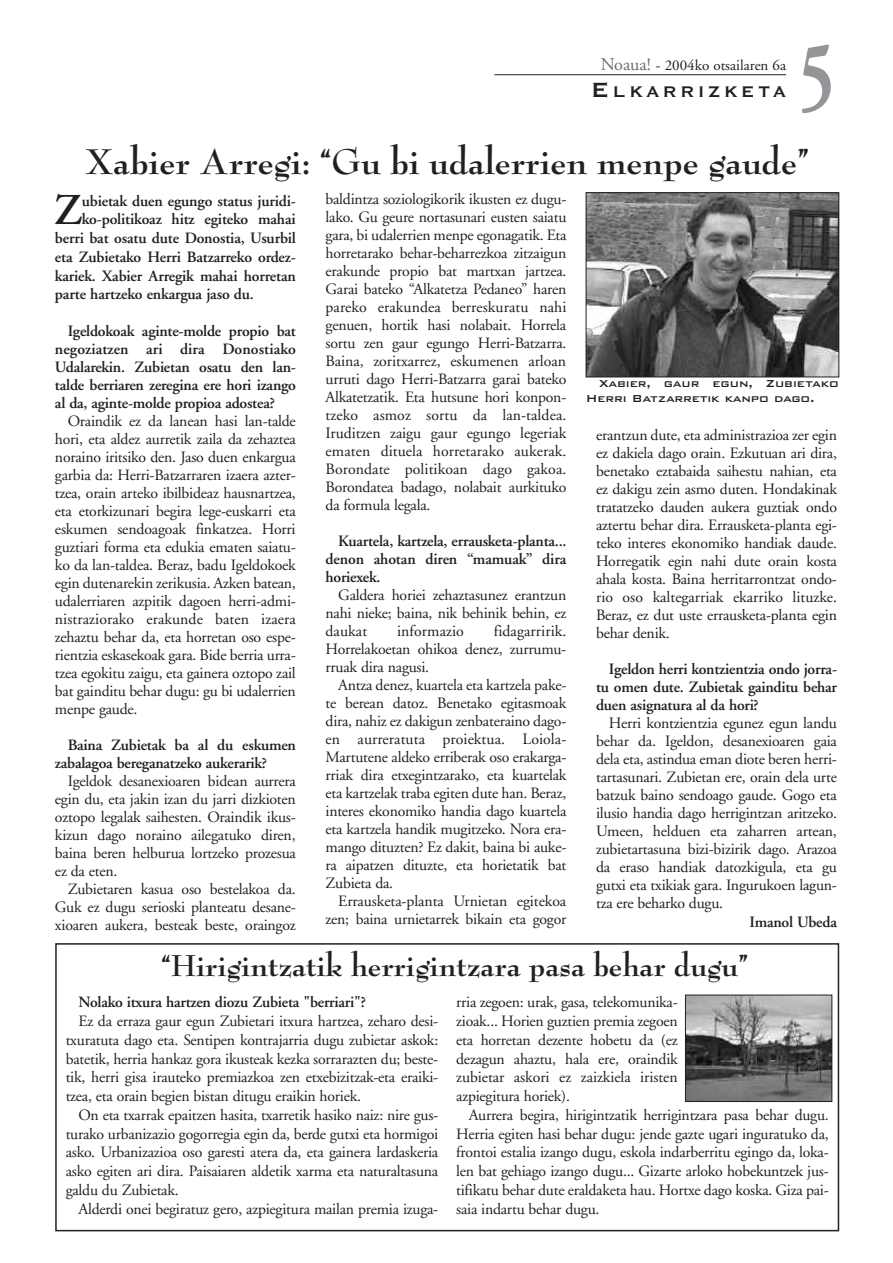
<style>
.page{position:relative;width:893px;height:1263px;background:#fff}
.page>*{position:absolute;margin:0;border:0;box-sizing:border-box;transform-origin:0 0}
.t1{font:700 95.55px "Adobe Garamond";color:#939598;scale:.7 1}
.t2{font:600 43.95px "Adobe Garamond";color:#231f20}
.t3{font:700 39px "Bernhard Modern";color:#231f20}
.t4{font:700 33px "Bernhard Modern";color:#231f20}
.t5{font:700 20.25px "Copperplate Gothic BT";letter-spacing:.17em;color:#231f20}
.t6{font:15.75px/18px "Adobe Garamond";letter-spacing:-.015em;color:#231f20;text-align:justify}
.t7{font:600 15.75px/18px "Adobe Garamond";letter-spacing:-.015em;color:#231f20;text-align:justify}
.t8{font:15.75px "Adobe Garamond";letter-spacing:.005em;color:#231f20}
.t9{font:15px "Adobe Garamond";color:#231f20}
.t10{font:500 13.5px/15px "Bank Gothic BT";letter-spacing:-.015em;color:#231f20}
.s1{font-size:18px;color:#6c6d70}
.s2{font-size:27px}
</style>
<div class="page">
<hr style="left:494px;top:74px;width:292px;height:1px;background:#231f20">
<img style="left:588px;top:194px;width:249px;height:181px">
<div style="left:586px;top:192px;width:253px;height:185px;border:1px solid #231f20"></div>
<div style="left:55px;top:943px;width:784px;height:288px;border:2px solid #231f20"></div>
<img style="left:687px;top:997px;width:143px;height:103px">
<div style="left:685px;top:995px;width:147px;height:107px;border:1px solid #231f20"></div>
<p class="t9" style="left:601px;top:59px;width:187px"><span class="s1">Noaua!</span> - 2004ko otsailaren 6a</p>
<p class="t5" style="left:591px;top:78px;width:197px"><span class="s2">E</span>LKARRIZKETA</p>
<h1 class="t1" style="left:799px;top:39px;width:51px">5</h1>
<h3 class="t3" style="left:85px;top:144px;width:725px">Xabier Arregi: “Gu bi udalerrien menpe gaude”</h3>
<h2 class="t2" style="left:54px;top:193px;width:30px">Z</h2>
<p class="t7" style="left:82px;top:193px;width:216px">ubietak duen egungo status juridi-</p>
<p class="t7" style="left:82px;top:212px;width:215px">ko-politikoaz hitz egiteko mahai</p>
<p class="t7" style="left:55px;top:231px;width:243px">berri bat osatu dute Donostia, Usurbil</p>
<p class="t7" style="left:55px;top:249px;width:242px">eta Zubietako Herri Batzarreko ordez-</p>
<p class="t7" style="left:55px;top:268px;width:242px">kariek. Xabier Arregik mahai horretan</p>
<p class="t7" style="left:55px;top:287px;width:200px">parte hartzeko enkargua jaso du.</p>
<p class="t7" style="left:55px;top:324px;width:243px;text-indent:13px">Igeldokoak aginte-molde propio bat negoziatzen ari dira Donostiako Udalarekin. Zubietan osatu den lan&shy;talde berriaren zeregina ere hori izango al da, aginte-molde propioa adostea?</p>
<p class="t6" style="left:55px;top:414px;width:242px;text-indent:13px">Oraindik ez da lanean hasi lan-talde hori, eta aldez aurretik zaila da zehaztea noraino iritsiko den. Jaso duen enkargua garbia da: Herri-Batzarraren izaera azter&shy;tzea, orain arteko ibilbideaz hausnartzea, eta etorkizunari begira lege-euskarri eta eskumen sendoagoak finkatzea. Horri guztiari forma eta edukia ematen saiatu&shy;ko da lan-taldea. Beraz, badu Igeldokoek egin dutenarekin zerikusia. Azken batean, udalerriaren azpitik dagoen herri-admi&shy;nistraziorako erakunde baten izaera zehaztu behar da, eta horretan oso espe&shy;rientzia eskasekoak gara. Bide berria urra&shy;tzea egokitu zaigu, eta gainera oztopo zail bat gainditu behar dugu: gu bi udalerrien menpe gaude.</p>
<p class="t7" style="left:55px;top:738px;width:242px;text-indent:13px">Baina Zubietak ba al du eskumen zabalagoa bereganatzeko aukerarik?</p>
<p class="t6" style="left:55px;top:774px;width:242px;text-indent:13px">Igeldok desanexioaren bidean aurrera egin du, eta jakin izan du jarri dizkioten oztopo legalak saihesten. Oraindik ikus&shy;kizun dago noraino ailegatuko diren, baina beren helburua lortzeko prozesua ez da eten.</p>
<p class="t6" style="left:55px;top:882px;width:242px;text-indent:13px">Zubietaren kasua oso bestelakoa da.<br>Guk ez dugu serioski planteatu desane&shy;xioaren aukera, besteak beste, oraingoz</p>
<p class="t6" style="left:326px;top:191px;width:242px">baldintza soziologikorik ikusten ez dugu&shy;lako. Gu geure nortasunari eusten saiatu gara, bi udalerrien menpe egonagatik. Eta horretarako behar-beharrezkoa zitzaigun erakunde propio bat martxan jartzea.<br>Garai bateko “Alkatetza Pedaneo” haren pareko erakundea berreskuratu nahi genuen, hortik hasi nolabait. Horrela sortu zen gaur egungo Herri-Batzarra.<br>Baina, zoritxarrez, eskumenen arloan urruti dago Herri-Batzarra garai bateko Alkatetzatik. Eta hutsune hori konpon&shy;tzeko asmoz sortu da lan-taldea.<br>Iruditzen zaigu gaur egungo legeriak ematen dituela horretarako aukerak.<br>Borondate politikoan dago gakoa.<br>Borondatea badago, nolabait aurkituko da formula legala.</p>
<p class="t7" style="left:326px;top:533px;width:242px;text-indent:13px">Kuartela, kartzela, errausketa-planta... denon ahotan diren “mamuak” dira horiexek.</p>
<p class="t6" style="left:326px;top:587px;width:242px;text-indent:13px">Galdera horiei zehaztasunez erantzun nahi nieke; baina, nik behinik behin, ez daukat</p>
<p class="t6" style="left:326px;top:623px;width:242px;text-indent:168px">fidagarririk.<br>Horrelakoetan ohikoa denez, zurrumu&shy;rruak dira nagusi.</p>
<p class="t6" style="left:326px;top:677px;width:242px;text-indent:13px">Antza denez, kuartela eta kartzela pake&shy;te berean datoz. Benetako egitasmoak dira, nahiz ez dakigun zenbateraino dago&shy;en aurreratuta proiektua. Loiola-Martutene aldeko erriberak oso erakarga&shy;rriak dira etxegintzarako, eta kuartelak eta kartzelak traba egiten dute han. Beraz, interes ekonomiko handia dago kuartela eta kartzela handik mugitzeko. Nora era&shy;mango dituzten? Ez dakit, baina bi auke&shy;ra aipatzen dituzte, eta horietatik bat Zubieta da.</p>
<p class="t6" style="left:326px;top:893px;width:242px;text-align:right">Errausketa-planta Urnietan egitekoa zen; baina urnietarrek bikain eta gogor</p>
<p class="t8" style="left:397px;top:625px;width:68px">informazio</p>
<p class="t10" style="left:586px;top:375px;width:254px;text-indent:13px">Xabier, gaur egun, Zubietako<br>Herri Batzarretik kanpo dago.</p>
<p class="t6" style="left:596px;top:427px;width:243px">erantzun dute, eta administrazioa zer egin ez dakiela dago orain. Ezkutuan ari dira, benetako eztabaida saihestu nahian, eta ez dakigu zein asmo duten. Hondakinak tratatzeko dauden aukera guztiak ondo aztertu behar dira. Errausketa-planta egi&shy;teko interes ekonomiko handiak daude.<br>Horregatik egin nahi dute orain kosta ahala kosta. Baina herritarrontzat ondo&shy;rio oso kaltegarriak ekarriko lituzke.<br>Beraz, ez dut uste errausketa-planta egin behar denik.</p>
<p class="t7" style="left:596px;top:661px;width:243px;text-indent:13px">Igeldon herri kontzientzia ondo jorra&shy;tu omen dute. Zubietak gainditu behar duen asignatura al da hori?</p>
<p class="t6" style="left:596px;top:715px;width:242px;text-indent:13px">Herri kontzientzia egunez egun landu behar da. Igeldon, desanexioaren gaia dela eta, astindua eman diote beren herri&shy;tartasunari. Zubietan ere, orain dela urte batzuk baino sendoago gaude. Gogo eta ilusio handia dago herrigintzan aritzeko.<br>Umeen, helduen eta zaharren artean, zubietartasuna bizi-bizirik dago. Arazoa da eraso handiak datozkigula, eta gu gutxi eta txikiak gara. Ingurukoen lagun&shy;tza ere beharko dugu.</p>
<p class="t7" style="left:750px;top:915px;width:89px">Imanol Ubeda</p>
<h3 class="t4" style="left:161px;top:950px;width:588px">“Hirigintzatik herrigintzara pasa behar dugu”</h3>
<p class="t7" style="left:78px;top:995px;width:289px">Nolako itxura hartzen diozu Zubieta "berriari"?</p>
<p class="t6" style="left:66px;top:1013px;width:374px;line-height:18.8px;text-indent:13px">Ez da erraza gaur egun Zubietari itxura hartzea, zeharo desi&shy;txuratuta dago eta. Sentipen kontrajarria dugu zubietar askok: batetik, herria hankaz gora ikusteak kezka sorrarazten du; beste&shy;tik, herri gisa irauteko premiazkoa zen etxebizitzak-eta eraiki&shy;tzea, eta orain begien bistan ditugu eraikin horiek.</p>
<p class="t6" style="left:66px;top:1107px;width:374px;line-height:18.8px;text-indent:13px">On eta txarrak epaitzen hasita, txarretik hasiko naiz: nire gus&shy;turako urbanizazio gogorregia egin da, berde gutxi eta hormigoi asko. Urbanizazioa oso garesti atera da, eta gainera lardaskeria asko egiten ari dira. Paisaiaren aldetik xarma eta naturaltasuna galdu du Zubietak.</p>
<p class="t6" style="left:78px;top:1201px;width:361px">Alderdi onei begiratuz gero, azpiegitura mailan premia izuga-</p>
<p class="t6" style="left:456px;top:994px;width:223px;line-height:18.8px">rria zegoen: urak, gasa, telekomunika&shy;zioak... Horien guztien premia zegoen eta horretan dezente hobetu da (ez dezagun ahaztu, hala ere, oraindik zubietar askori ez zaizkiela iristen azpiegitura horiek).</p>
<p class="t6" style="left:456px;top:1107px;width:374px;line-height:18.8px;text-indent:13px">Aurrera begira, hirigintzatik herrigintzara pasa behar dugu.<br>Herria egiten hasi behar dugu: jende gazte ugari inguratuko da, frontoi estalia izango dugu, eskola indarberritu egingo da, loka&shy;len bat gehiago izango dugu... Gizarte arloko hobekuntzek jus&shy;tifikatu behar dute eraldaketa hau. Hortxe dago koska. Giza pai&shy;saia indartu behar dugu.</p>
</div>
